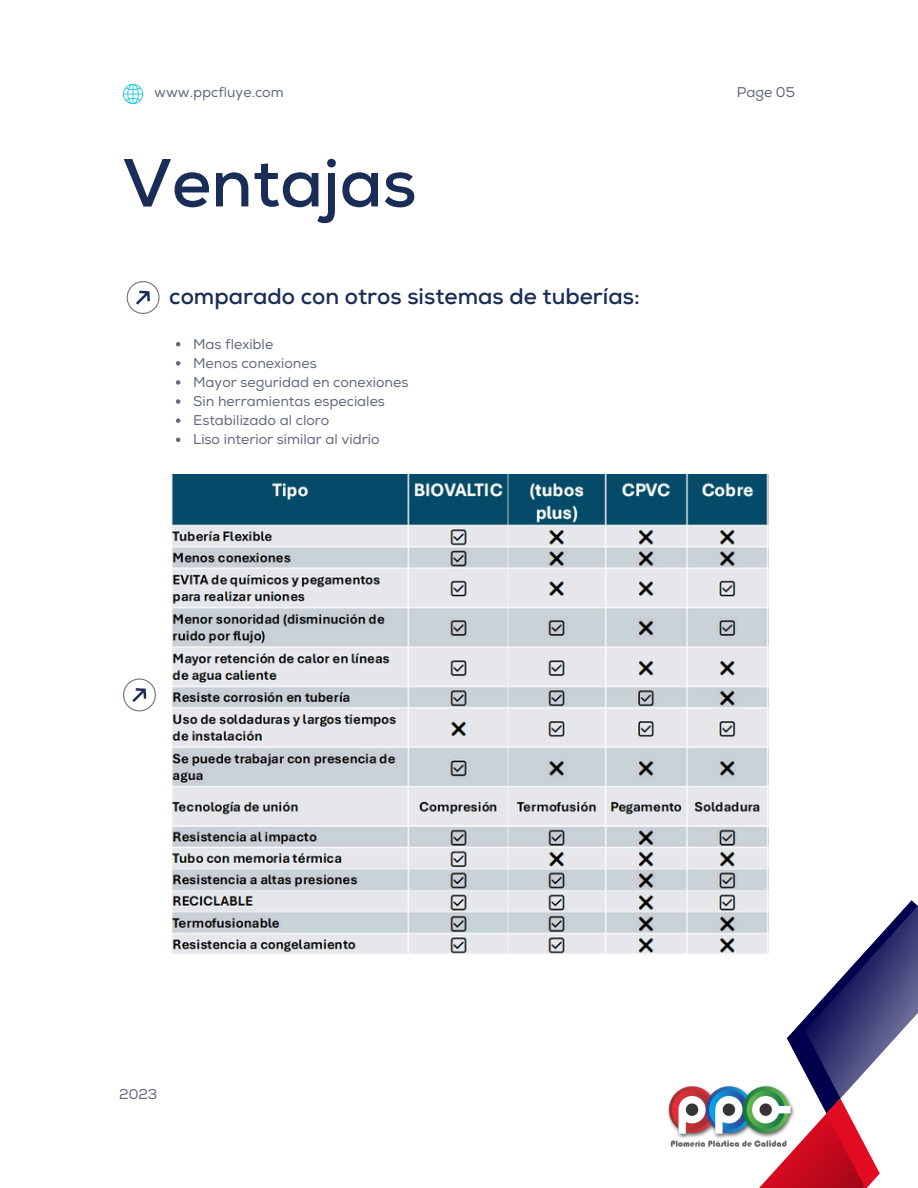
<style>
.page{position:relative;width:918px;height:1188px;background:#fff}
.page>*{position:absolute;margin:0;border:0;box-sizing:border-box;transform-origin:0 0}
.t1{font:700 67.8px "Nexa";color:#1a2d57}
.t2{font:700 22.5px "Nexa";color:#1a2d57}
.t3{font:14.1px "Nexa";color:#61697b}
</style>
<div class="page">
<svg style="left:127px;top:281px;width:32px;height:33px"></svg>
<svg style="left:123px;top:679px;width:33px;height:32px"></svg>
<svg style="left:123px;top:84px;width:20px;height:20px"></svg>
<svg style="left:759px;top:900px;width:159px;height:288px"></svg>
<img style="left:667px;top:1082px;width:131px;height:65px">
<img style="left:171px;top:474px;width:606px;height:491px">
<svg style="left:176px;top:342px;width:4px;height:4px"></svg>
<svg style="left:176px;top:361px;width:4px;height:5px"></svg>
<svg style="left:176px;top:380px;width:4px;height:5px"></svg>
<svg style="left:176px;top:399px;width:4px;height:5px"></svg>
<svg style="left:176px;top:418px;width:4px;height:5px"></svg>
<svg style="left:176px;top:438px;width:4px;height:4px"></svg>
<p class="t3" style="left:154px;top:84px;width:131px">www.ppcfluye.com</p>
<p class="t3" style="left:737px;top:84px;width:60px">Page 05</p>
<p class="t1" style="left:123px;top:143px;width:295px">Ventajas</p>
<p class="t2" style="left:169px;top:283px;width:472px">comparado con otros sistemas de tuberías:</p>
<p class="t3" style="left:193px;top:335px;width:82px">Mas flexible</p>
<h1 class="t3" style="left:193px;top:355px;width:125px">Menos conexiones</h1>
<p class="t3" style="left:193px;top:374px;width:217px">Mayor seguridad en conexiones</p>
<h2 class="t3" style="left:193px;top:393px;width:193px">Sin herramientas especiales</h2>
<p class="t3" style="left:193px;top:412px;width:138px">Estabilizado al cloro</p>
<p class="t3" style="left:193px;top:431px;width:188px">Liso interior similar al vidrio</p>
<p class="t3" style="left:119px;top:1085px;width:40px">2023</p>
</div>
